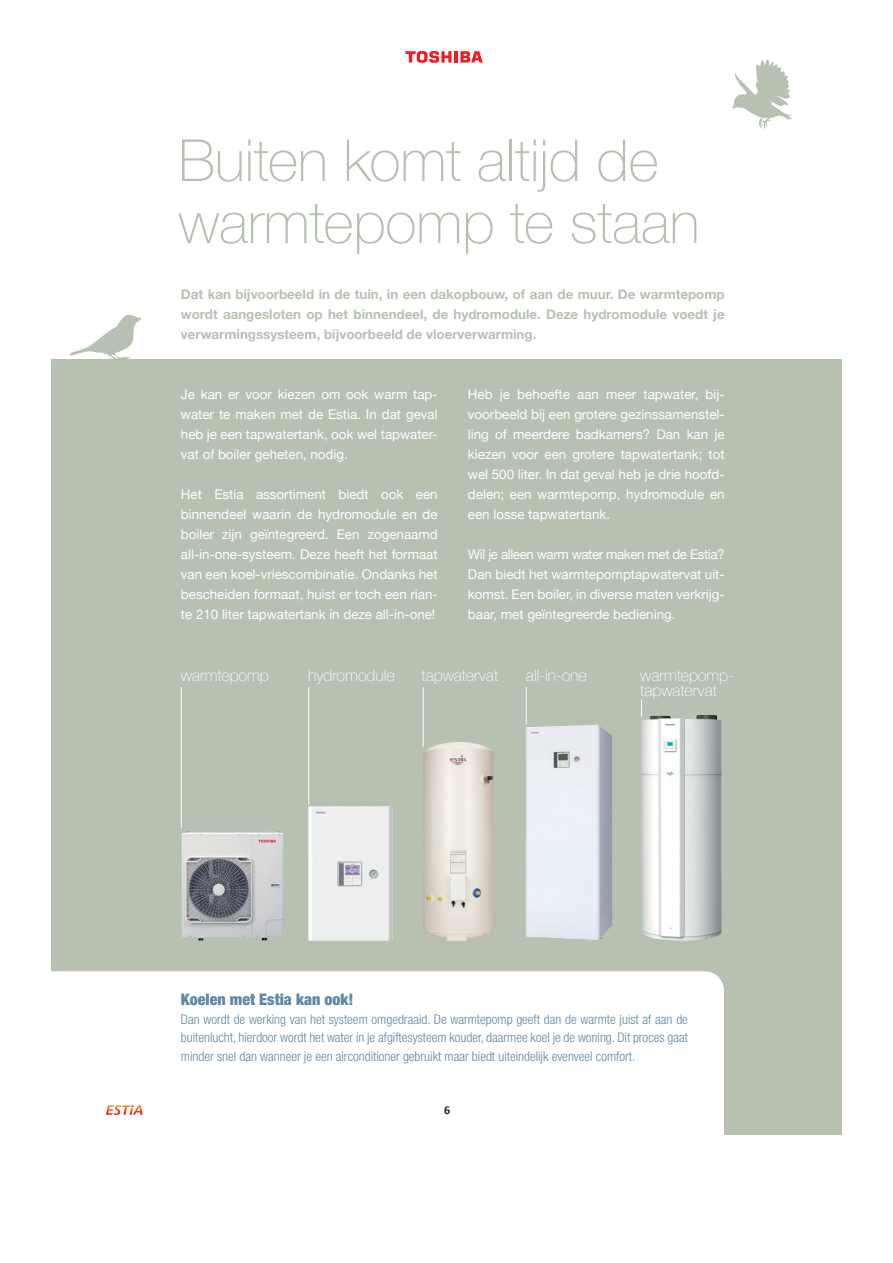
<style>
.page{position:relative;width:893px;height:1263px;background:#fff}
.page>*{position:absolute;margin:0;border:0;box-sizing:border-box;transform-origin:0 0}
.t1{font:100 58.05px/62.1px "Helvetica Neue";letter-spacing:-.005em;color:#b6c1b2}
.t2{font:100 16.05px/14.7px "Helvetica Neue";color:#fff}
.t3{font:900 condensed 16.05px "Helvetica Neue LT Std";color:#5e89a6}
.t4{font:13.35px/20px "Helvetica Neue";color:#fff;text-align:justify}
.t5{font:300 condensed 13.35px/18.8px "Helvetica Neue LT Std";color:#5e89a6;text-align:justify}
.t6{font:700 13.35px/20.1px "Helvetica Neue";color:#b6c1b2;text-align:justify}
.t7{font:700 12px "Calibri";color:#231f20}
</style>
<div class="page">
<div style="left:51px;top:359px;width:791px;height:775px;background:#b6c1b2"></div>
<div style="left:51px;top:971px;width:673px;height:163px;background:#fff"></div>
<hr style="left:454px;top:51px;width:4px;height:12px;background:#ee1d23">
<svg style="left:460px;top:51px;width:23px;height:12px"></svg>
<svg style="left:405px;top:51px;width:47px;height:12px"></svg>
<img style="left:641px;top:715px;width:81px;height:226px">
<svg style="left:106px;top:1105px;width:37px;height:10px"></svg>
<img style="left:526px;top:724px;width:86px;height:216px">
<img style="left:308px;top:806px;width:84px;height:135px">
<img style="left:423px;top:740px;width:72px;height:201px">
<img style="left:181px;top:831px;width:103px;height:110px">
<hr style="left:181px;top:687px;width:1px;height:141px;background:#fff">
<hr style="left:308px;top:687px;width:1px;height:117px;background:#fff">
<hr style="left:423px;top:687px;width:1px;height:60px;background:#fff">
<hr style="left:526px;top:687px;width:1px;height:37px;background:#fff">
<svg style="left:641px;top:700px;width:1px;height:17px"></svg>
<svg style="left:732px;top:60px;width:60px;height:70px"></svg>
<svg style="left:69px;top:315px;width:73px;height:44px"></svg>
<h1 class="t1" style="left:178px;top:127px;width:523px">Buiten komt altijd de warmtepomp te staan</h1>
<p class="t6" style="left:181px;top:284px;width:545px">Dat kan bijvoorbeeld in de tuin, in een dakopbouw, of aan de muur. De warmtepomp wordt aangesloten op het binnendeel, de hydromodule. Deze hydromodule voedt je verwarmingssysteem, bijvoorbeeld de vloerverwarming.</p>
<p class="t4" style="left:181px;top:385px;width:258px">Je kan er voor kiezen om ook warm tap&shy;water te maken met de Estia. In dat geval heb je een tapwatertank, ook wel tapwater&shy;vat of boiler geheten, nodig.</p>
<p class="t4" style="left:181px;top:485px;width:258px">Het Estia assortiment biedt ook een binnendeel waarin de hydromodule en de boiler zijn geïntegreerd. Een zogenaamd all-in-one-systeem. Deze heeft het formaat van een koel-vriescombinatie. Ondanks het bescheiden formaat, huist er toch een rian&shy;te 210 liter tapwatertank in deze all-in-one!</p>
<p class="t4" style="left:468px;top:385px;width:258px">Heb je behoefte aan meer tapwater, bij&shy;voorbeeld bij een grotere gezinssamenstel&shy;ling of meerdere badkamers? Dan kan je kiezen voor een grotere tapwatertank; tot wel 500 liter. In dat geval heb je drie hoofd&shy;delen; een warmtepomp, hydromodule en een losse tapwatertank.</p>
<p class="t4" style="left:468px;top:545px;width:258px">Wil je alleen warm water maken met de Estia?<br>Dan biedt het warmtepomptapwatervat uit&shy;komst. Een boiler, in diverse maten verkrijg&shy;baar, met geïntegreerde bediening.</p>
<p class="t2" style="left:181px;top:667px;width:89px">warmtepomp</p>
<p class="t2" style="left:308px;top:667px;width:88px">hydromodule</p>
<p class="t2" style="left:422px;top:667px;width:78px">tapwatervat</p>
<p class="t2" style="left:526px;top:667px;width:62px">all-in-one</p>
<p class="t2" style="left:640px;top:667px;width:95px">warmtepomp&shy;tapwatervat</p>
<p class="t3" style="left:181px;top:989px;width:174px">Koelen met Estia kan ook!</p>
<p class="t5" style="left:181px;top:1009px;width:508px">Dan wordt de werking van het systeem omgedraaid. De warmtepomp geeft dan de warmte juist af aan de buitenlucht, hierdoor wordt het water in je afgiftesysteem kouder, daarmee koel je de woning. Dit proces gaat minder snel dan wanneer je een airconditioner gebruikt maar biedt uiteindelijk evenveel comfort.</p>
<p class="t7" style="left:444px;top:1102px;width:8px">6</p>
</div>
